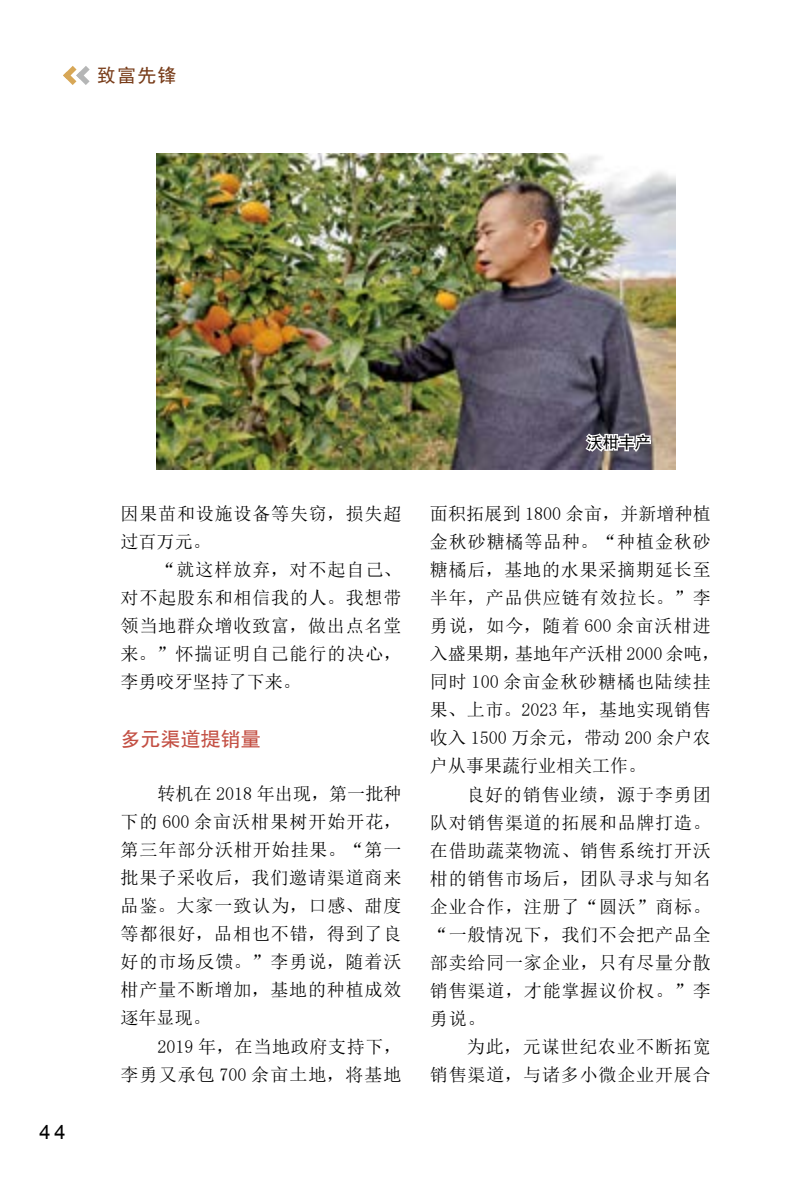
<style>
.page{position:relative;width:806px;height:1191px;background:#fff}
.page>*{position:absolute;margin:0;border:0;box-sizing:border-box;transform-origin:0 0}
.t1{font:20px "FZHTJW GB1 0";color:#c34f43}
.t2{font:20px "Arial";color:#000}
.t3{font:19px "Sim Hei";color:#773b18}
.t4{font:18px/28px "Sim Sun";letter-spacing:.045em;color:#000;text-align:justify}
.t5{font:16px "Sim Hei";color:#000}
</style>
<div class="page">
<svg style="left:63px;top:66px;width:27px;height:19px"></svg>
<img style="left:156px;top:153px;width:519px;height:316px">
<svg style="left:582px;top:428px;width:70px;height:26px"></svg>
<p class="t3" style="left:97px;top:65px;width:81px">致富先锋</p>
<p class="t2" style="left:39px;top:1118px;width:28px">44</p>
<p class="t4" style="left:120px;top:500px;width:282px">因果苗和设施设备等失窃，损失超过百万元。</p>
<p class="t4" style="left:120px;top:556px;width:282px;text-indent:37px">“就这样放弃，对不起自己、对不起股东和相信我的人。我想带领当地群众增收致富，做出点名堂来。”怀揣证明自己能行的决心，李勇咬牙坚持了下来。</p>
<p class="t1" style="left:120px;top:728px;width:141px">多元渠道提销量</p>
<p class="t4" style="left:120px;top:780px;width:282px;text-indent:37px">转机在 2018 年出现，第一批种下的 600 余亩沃柑果树开始开花，第三年部分沃柑开始挂果。“第一批果子采收后，我们邀请渠道商来品鉴。大家一致认为，口感、甜度等都很好，品相也不错，得到了良好的市场反馈。”李勇说，随着沃柑产量不断增加，基地的种植成效逐年显现。</p>
<p class="t4" style="left:120px;top:1032px;width:282px;text-align:right">2019 年，在当地政府支持下，<br>李勇又承包 700 余亩土地，将基地</p>
<p class="t5" style="left:586px;top:434px;width:65px">沃柑丰产</p>
<p class="t4" style="left:429px;top:500px;width:291px;text-align:left">面积拓展到 1800 余亩，并新增种植金秋砂糖橘等品种。“种植金秋砂糖橘后，基地的水果采摘期延长至半年，产品供应链有效拉长。”李勇说，如今，随着 600 余亩沃柑进入盛果期，基地年产沃柑 2000 余吨，同时 100 余亩金秋砂糖橘也陆续挂果、上市。2023 年，基地实现销售收入 1500 万余元，带动 200 余户农户从事果蔬行业相关工作。</p>
<p class="t4" style="left:429px;top:780px;width:282px;text-indent:37px">良好的销售业绩，源于李勇团队对销售渠道的拓展和品牌打造。在借助蔬菜物流、销售系统打开沃柑的销售市场后，团队寻求与知名企业合作，注册了“圆沃”商标。“一般情况下，我们不会把产品全部卖给同一家企业，只有尽量分散销售渠道，才能掌握议价权。”李勇说。</p>
<p class="t4" style="left:429px;top:1032px;width:282px;text-align:right">为此，元谋世纪农业不断拓宽<br>销售渠道，与诸多小微企业开展合</p>
</div>
